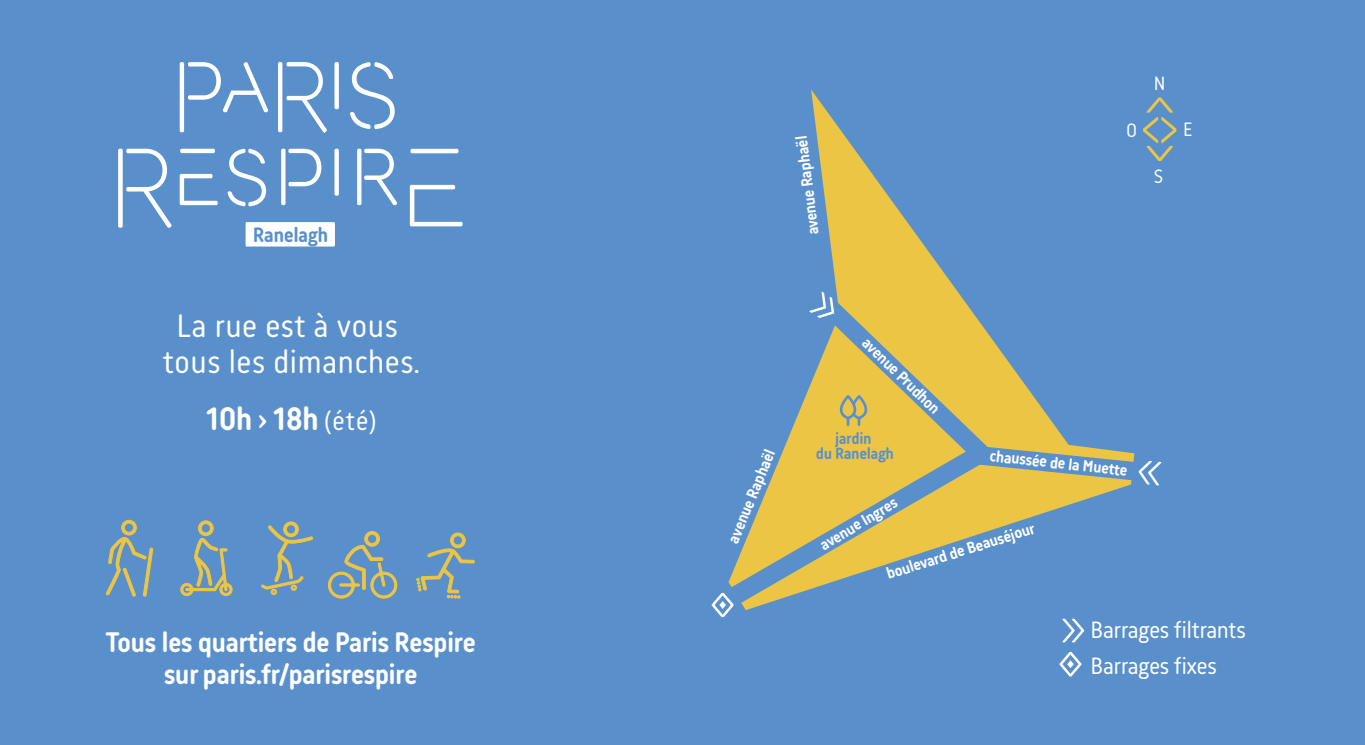
<style>
.page{position:relative;width:1365px;height:745px;background:#fff}
.page>*{position:absolute;margin:0;border:0;box-sizing:border-box;transform-origin:0 0}
.t1{font:33.25px/36.1px "Korb";color:#fff;text-align:center}
.t2{font:700 33.25px "Korb";letter-spacing:-.025em;color:#fff}
.t3{font:700 28.96px/31.8px "Korb";letter-spacing:-.025em;color:#fff;text-align:center}
.t4{font:24.15px "Korb";letter-spacing:-.025em;color:#fff}
.t5{font:700 21.35px "Korb";letter-spacing:-.025em;color:#5990cb}
.t6{font:19.86px "Korb";color:#fff}
.t7{font:700 16.62px "Korb";color:#fff}
.t8{font:700 16.62px/15.3px "Korb";letter-spacing:-.025em;color:#5990cb;text-align:center}
.s1{font-weight:400;font-size:27.74px}
</style>
<div class="page">
<div style="left:0;top:0;width:1364px;height:744px;background:#5990cb"></div>
<svg style="left:811px;top:90px;width:300px;height:434px"></svg>
<svg style="left:720px;top:281px;width:291px;height:337px"></svg>
<svg style="left:832px;top:393px;width:42px;height:31px"></svg>
<svg style="left:711px;top:592px;width:22px;height:24px"></svg>
<svg style="left:951px;top:434px;width:210px;height:57px"></svg>
<svg style="left:809px;top:291px;width:25px;height:27px"></svg>
<svg style="left:1059px;top:652px;width:22px;height:23px"></svg>
<svg style="left:1062px;top:618px;width:21px;height:24px"></svg>
<svg style="left:1143px;top:98px;width:33px;height:63px"></svg>
<svg style="left:416px;top:532px;width:58px;height:66px"></svg>
<svg style="left:180px;top:520px;width:52px;height:75px"></svg>
<svg style="left:328px;top:531px;width:69px;height:67px"></svg>
<svg style="left:106px;top:519px;width:47px;height:77px"></svg>
<svg style="left:261px;top:521px;width:52px;height:73px"></svg>
<div style="left:245px;top:222px;width:90px;height:24px;background:#fff"></div>
<svg style="left:278px;top:62px;width:49px;height:70px"></svg>
<svg style="left:350px;top:62px;width:44px;height:67px"></svg>
<svg style="left:118px;top:149px;width:53px;height:79px"></svg>
<svg style="left:227px;top:149px;width:39px;height:57px"></svg>
<svg style="left:281px;top:149px;width:40px;height:56px"></svg>
<svg style="left:180px;top:174px;width:38px;height:31px"></svg>
<svg style="left:180px;top:149px;width:35px;height:4px"></svg>
<svg style="left:357px;top:149px;width:40px;height:56px"></svg>
<svg style="left:410px;top:185px;width:52px;height:41px"></svg>
<svg style="left:410px;top:149px;width:48px;height:4px"></svg>
<svg style="left:180px;top:62px;width:88px;height:70px"></svg>
<svg style="left:334px;top:62px;width:5px;height:47px"></svg>
<svg style="left:334px;top:149px;width:5px;height:46px"></svg>
<p class="t5" style="left:253px;top:222px;width:77px">Ranelagh</p>
<h1 class="t1" style="left:162px;top:307px;width:259px">La rue est à vous tous les dimanches.</h1>
<h1 class="t2" style="left:205px;top:400px;width:172px">10h › 18h <span class="s1">(été)</span></h1>
<h2 class="t3" style="left:105px;top:625px;width:372px">Tous les quartiers de Paris Respire sur paris.fr/parisrespire</h2>
<p class="t7" style="left:804px;top:236px;width:101px;rotate:-97deg">avenue Raphaël</p>
<p class="t6" style="left:1153px;top:72px;width:13px">N</p>
<p class="t6" style="left:1125px;top:119px;width:13px">O</p>
<p class="t6" style="left:1183px;top:118px;width:11px">E</p>
<p class="t6" style="left:1153px;top:164px;width:11px">S</p>
<p class="t7" style="left:724px;top:538px;width:101px;rotate:-68deg">avenue Raphaël</p>
<p class="t7" style="left:871px;top:333px;width:104px;rotate:44deg">avenue Prudhon</p>
<p class="t8" style="left:815px;top:430px;width:80px">jardin<br>du Ranelagh</p>
<p class="t7" style="left:990px;top:446px;width:140px;rotate:6deg">chaussée de la Muette</p>
<p class="t7" style="left:816px;top:537px;width:89px;rotate:-31deg">avenue Ingres</p>
<p class="t7" style="left:883px;top:564px;width:156px;rotate:-17deg">boulevard de Beauséjour</p>
<h3 class="t4" style="left:1090px;top:616px;width:157px">Barrages filtrants</h3>
<h3 class="t4" style="left:1090px;top:651px;width:128px">Barrages fixes</h3>
</div>
